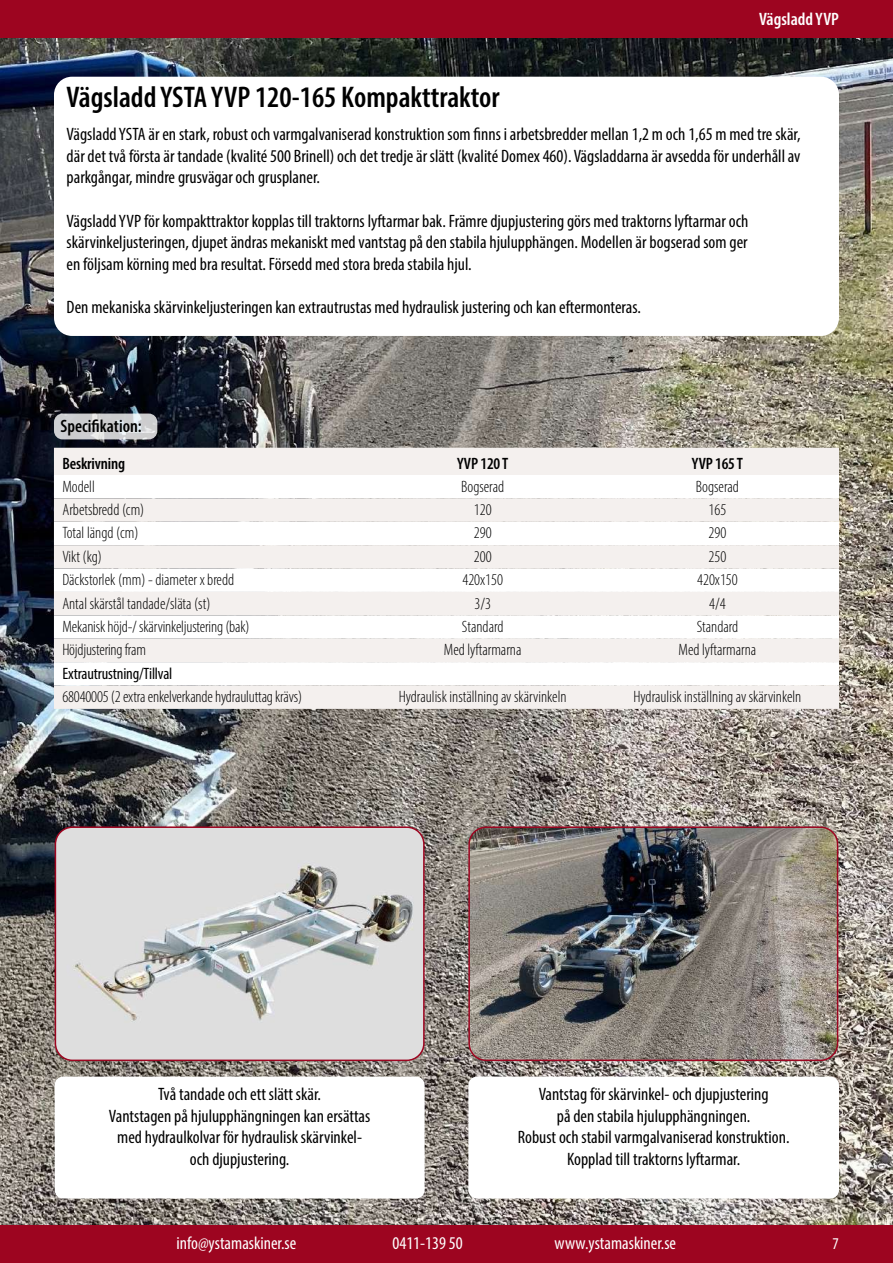
<style>
.page{position:relative;width:893px;height:1263px;background:#fff}
.page>*{position:absolute;margin:0;border:0;box-sizing:border-box;transform-origin:0 0}
.t1{font:600 condensed 30px "Myriad Pro";color:#000}
.t2{font:condensed 18px/21.6px "Myriad Pro";color:#000;text-align:center}
.t3{font:condensed 18px "Myriad Pro";color:#fff}
.t4{font:600 condensed 18px "Myriad Pro";color:#000}
.t5{font:600 condensed 18px "Myriad Pro";color:#fff}
.t6{font:300 condensed 16.5px "Myriad Pro";color:#000}
.t7{font:600 condensed 16.5px "Myriad Pro";letter-spacing:-.01em;color:#000}
.t8{font:condensed 16.5px "Myriad Pro";letter-spacing:-.01em;color:#000}
.t9{font:condensed 16.5px "Myriad Pro";color:#fff}
</style>
<div class="page">
<div style="left:0;top:1224px;width:893px;height:39px;background:#9d0520"></div>
<div style="left:0;top:0;width:893px;height:39px;background:#9d0520"></div>
<img style="left:0;top:38px;width:893px;height:1186px">
<img style="left:469px;top:827px;width:369px;height:233px">
<div style="left:468px;top:826px;width:370px;height:235px;border:2px solid #9d0520;border-radius:17px"></div>
<img style="left:55px;top:827px;width:369px;height:233px">
<div style="left:55px;top:826px;width:370px;height:235px;border:2px solid #9d0520;border-radius:17px"></div>
<div style="left:468px;top:1076px;width:371px;height:122px;background:#fff;border-radius:9px"></div>
<div style="left:55px;top:1076px;width:370px;height:122px;background:#fff;border-radius:9px"></div>
<div style="left:54px;top:77px;width:785px;height:259px;background:#fff;border-radius:18px"></div>
<svg style="left:54px;top:414px;width:103px;height:25px;fill:#cdced0"></svg>
<div style="left:54px;top:448px;width:785px;height:261px;background:#f4f0ee"></div>
<svg style="left:54px;top:475px;width:785px;height:210px"></svg>
<h1 class="t1" style="left:67px;top:78px;width:435px">Vägsladd YSTA YVP 120-165 Kompakttraktor</h1>
<p class="t5" style="left:759px;top:8px;width:81px">Vägsladd YVP</p>
<p class="t2" style="left:67px;top:123px;width:735px;text-align:justify">Vägsladd YSTA är en stark, robust och varmgalvaniserad konstruktion som finns i arbetsbredder mellan 1,2 m och 1,65 m med tre skär, där det två första är tandade (kvalité 500 Brinell) och det tredje är slätt (kvalité Domex 460). Vägsladdarna är avsedda för underhåll av parkgångar, mindre grusvägar och grusplaner.</p>
<p class="t2" style="left:67px;top:210px;width:683px;text-align:justify">Vägsladd YVP för kompakttraktor kopplas till traktorns lyftarmar bak. Främre djupjustering görs med traktorns lyftarmar och skärvinkeljusteringen, djupet ändras mekaniskt med vantstag på den stabila hjulupphängen. Modellen är bogserad som ger en följsam körning med bra resultat. Försedd med stora breda stabila hjul.</p>
<p class="t2" style="left:67px;top:296px;width:576px">Den mekaniska skärvinkeljusteringen kan extrautrustas med hydraulisk justering och kan eftermonteras.</p>
<p class="t4" style="left:61px;top:415px;width:83px">Specifikation:</p>
<p class="t7" style="left:62px;top:453px;width:64px">Beskrivning</p>
<p class="t7" style="left:457px;top:453px;width:53px">YVP 120 T</p>
<p class="t7" style="left:692px;top:453px;width:53px">YVP 165 T</p>
<p class="t6" style="left:62px;top:476px;width:34px">Modell</p>
<p class="t6" style="left:461px;top:476px;width:45px">Bogserad</p>
<p class="t6" style="left:696px;top:476px;width:45px">Bogserad</p>
<p class="t6" style="left:62px;top:500px;width:83px">Arbetsbredd (cm)</p>
<p class="t6" style="left:474px;top:500px;width:19px">120</p>
<p class="t6" style="left:709px;top:500px;width:19px">165</p>
<p class="t6" style="left:62px;top:523px;width:78px">Total längd (cm)</p>
<p class="t6" style="left:474px;top:523px;width:19px">290</p>
<p class="t6" style="left:709px;top:523px;width:19px">290</p>
<p class="t6" style="left:62px;top:547px;width:41px">Vikt (kg)</p>
<p class="t6" style="left:474px;top:547px;width:19px">200</p>
<p class="t6" style="left:709px;top:547px;width:19px">250</p>
<p class="t6" style="left:62px;top:570px;width:173px">Däckstorlek (mm) - diameter x bredd</p>
<p class="t6" style="left:462px;top:570px;width:42px">420x150</p>
<p class="t6" style="left:697px;top:570px;width:42px">420x150</p>
<p class="t6" style="left:62px;top:593px;width:150px">Antal skärstål tandade/släta (st)</p>
<p class="t6" style="left:474px;top:593px;width:18px">3/3</p>
<p class="t6" style="left:709px;top:593px;width:18px">4/4</p>
<p class="t6" style="left:62px;top:617px;width:189px">Mekanisk höjd-/ skärvinkeljustering (bak)</p>
<p class="t6" style="left:462px;top:617px;width:43px">Standard</p>
<p class="t6" style="left:697px;top:617px;width:43px">Standard</p>
<p class="t6" style="left:62px;top:640px;width:85px">Höjdjustering fram</p>
<p class="t6" style="left:444px;top:640px;width:79px">Med lyftarmarna</p>
<p class="t6" style="left:679px;top:640px;width:79px">Med lyftarmarna</p>
<p class="t8" style="left:62px;top:663px;width:111px">Extrautrustning/Tillval</p>
<p class="t6" style="left:62px;top:687px;width:241px">68040005 (2 extra enkelverkande hydrauluttag krävs)</p>
<p class="t6" style="left:399px;top:687px;width:169px">Hydraulisk inställning av skärvinkeln</p>
<p class="t6" style="left:633px;top:687px;width:169px">Hydraulisk inställning av skärvinkeln</p>
<p class="t2" style="left:109px;top:1083px;width:263px">Två tandade och ett slätt skär.<br>Vantstagen på hjulupphängningen kan ersättas med hydraulkolvar för hydraulisk skärvinkel&shy;och djupjustering.</p>
<p class="t2" style="left:518px;top:1083px;width:273px">Vantstag för skärvinkel- och djupjustering<br>på den stabila hjulupphängningen.<br>Robust och stabil varmgalvaniserad konstruktion.<br>Kopplad till traktorns lyftarmar.</p>
<p class="t3" style="left:176px;top:1232px;width:121px">info@ystamaskiner.se</p>
<p class="t3" style="left:392px;top:1232px;width:72px">0411-139 50</p>
<p class="t3" style="left:554px;top:1232px;width:123px">www.ystamaskiner.se</p>
<p class="t9" style="left:833px;top:1233px;width:8px">7</p>
</div>
